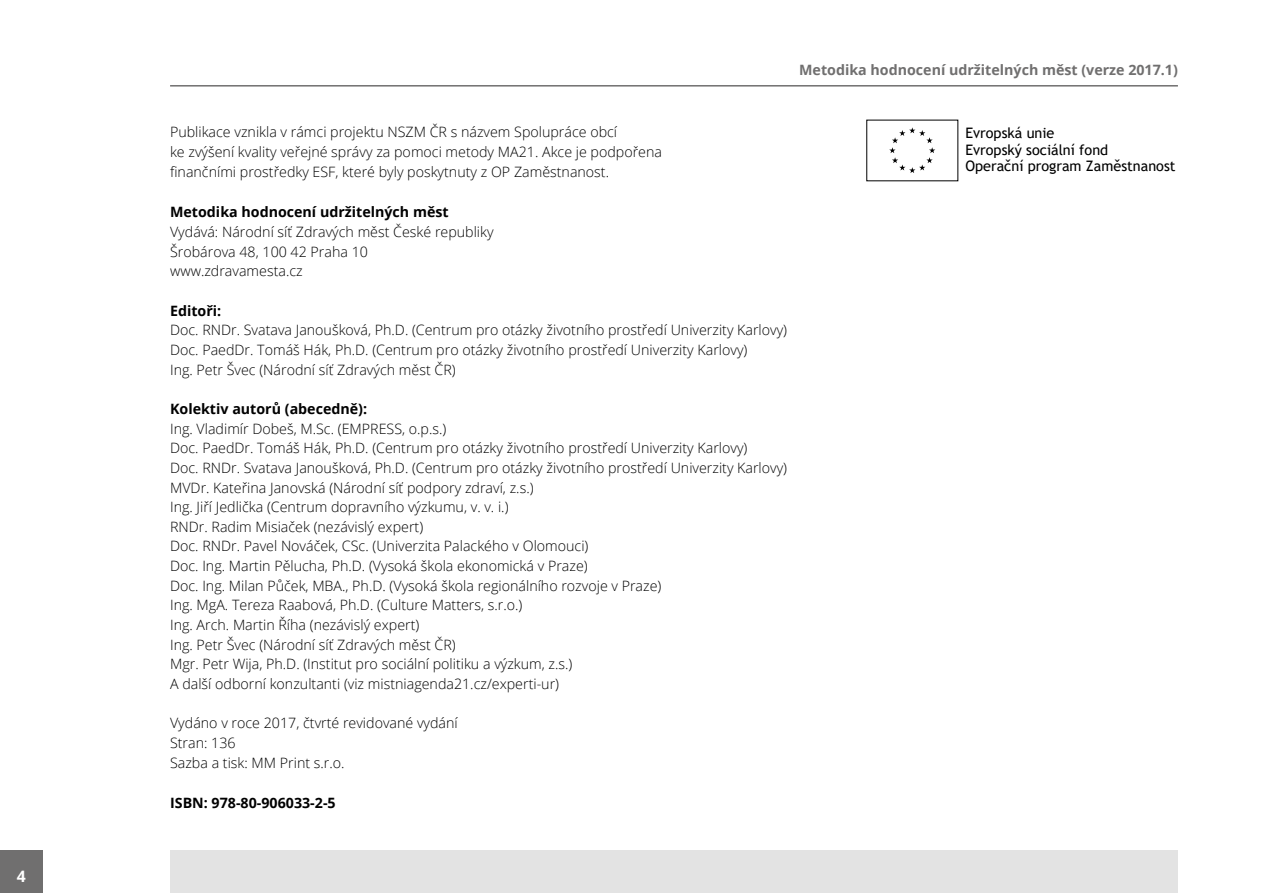
<style>
.page{position:relative;width:1263px;height:893px;background:#fff}
.page>*{position:absolute;margin:0;border:0;box-sizing:border-box;transform-origin:0 0}
.t1{font:700 15.75px "Open Sans";color:#fff}
.t2{font:14.4px/16.6px "Trebuchet MS";color:#000}
.t3{font:300 14.25px/19.6px "Open Sans";color:#000}
.t4{font:700 14.25px "Open Sans";color:#000}
.t5{font:700 14.25px "Open Sans";color:#706f6f}
</style>
<div class="page">
<div style="left:0;top:850px;width:43px;height:43px;background:#706f6f"></div>
<div style="left:170px;top:850px;width:1008px;height:43px;background:#e3e3e3"></div>
<hr style="left:170px;top:85px;width:1008px;height:2px;background:#706f6f">
<svg style="left:889px;top:127px;width:46px;height:46px"></svg>
<p class="t1" style="left:17px;top:865px;width:10px">4</p>
<p class="t5" style="left:799px;top:60px;width:380px">Metodika hodnocení udržitelných měst (verze 2017.1)</p>
<p class="t3" style="left:170px;top:122px;width:493px">Publikace vznikla v rámci projektu NSZM ČR s názvem Spolupráce obcí<br>ke zvýšení kvality veřejné správy za pomoci metody MA21. Akce je podpořena finančními prostředky ESF, které byly poskytnuty z OP Zaměstnanost.</p>
<p class="t4" style="left:170px;top:202px;width:280px">Metodika hodnocení udržitelných měst</p>
<p class="t3" style="left:170px;top:222px;width:325px">Vydává: Národní síť Zdravých měst České republiky<br>Šrobárova 48, 100 42 Praha 10 www.zdravamesta.cz</p>
<p class="t4" style="left:170px;top:300px;width:53px">Editoři:</p>
<p class="t3" style="left:170px;top:320px;width:619px">Doc. RNDr. Svatava Janoušková, Ph.D. (Centrum pro otázky životního prostředí Univerzity Karlovy)<br>Doc. PaedDr. Tomáš Hák, Ph.D. (Centrum pro otázky životního prostředí Univerzity Karlovy)<br>Ing. Petr Švec (Národní síť Zdravých měst ČR)</p>
<p class="t4" style="left:170px;top:399px;width:199px">Kolektiv autorů (abecedně):</p>
<p class="t3" style="left:170px;top:418px;width:619px">Ing. Vladimír Dobeš, M.Sc. (EMPRESS, o.p.s.)<br>Doc. PaedDr. Tomáš Hák, Ph.D. (Centrum pro otázky životního prostředí Univerzity Karlovy)<br>Doc. RNDr. Svatava Janoušková, Ph.D. (Centrum pro otázky životního prostředí Univerzity Karlovy)<br>MVDr. Kateřina Janovská (Národní síť podpory zdraví, z.s.)<br>Ing. Jiří Jedlička (Centrum dopravního výzkumu, v. v. i.)<br>RNDr. Radim Misiaček (nezávislý expert)<br>Doc. RNDr. Pavel Nováček, CSc. (Univerzita Palackého v Olomouci)<br>Doc. Ing. Martin Pělucha, Ph.D. (Vysoká škola ekonomická v Praze)<br>Doc. Ing. Milan Půček, MBA., Ph.D. (Vysoká škola regionálního rozvoje v Praze)<br>Ing. MgA. Tereza Raabová, Ph.D. (Culture Matters, s.r.o.)<br>Ing. Arch. Martin Říha (nezávislý expert)<br>Ing. Petr Švec (Národní síť Zdravých měst ČR)<br>Mgr. Petr Wija, Ph.D. (Institut pro sociální politiku a výzkum, z.s.)<br>A další odborní konzultanti (viz mistniagenda21.cz/experti-ur)</p>
<p class="t3" style="left:170px;top:713px;width:289px">Vydáno v roce 2017, čtvrté revidované vydání<br>Stran: 136<br>Sazba a tisk: MM Print s.r.o.</p>
<p class="t4" style="left:170px;top:793px;width:167px">ISBN: 978-80-906033-2-5</p>
<p class="t2" style="left:965px;top:124px;width:212px">Evropská unie<br>Evropský sociální fond<br>Operační program Zaměstnanost</p>
</div>
